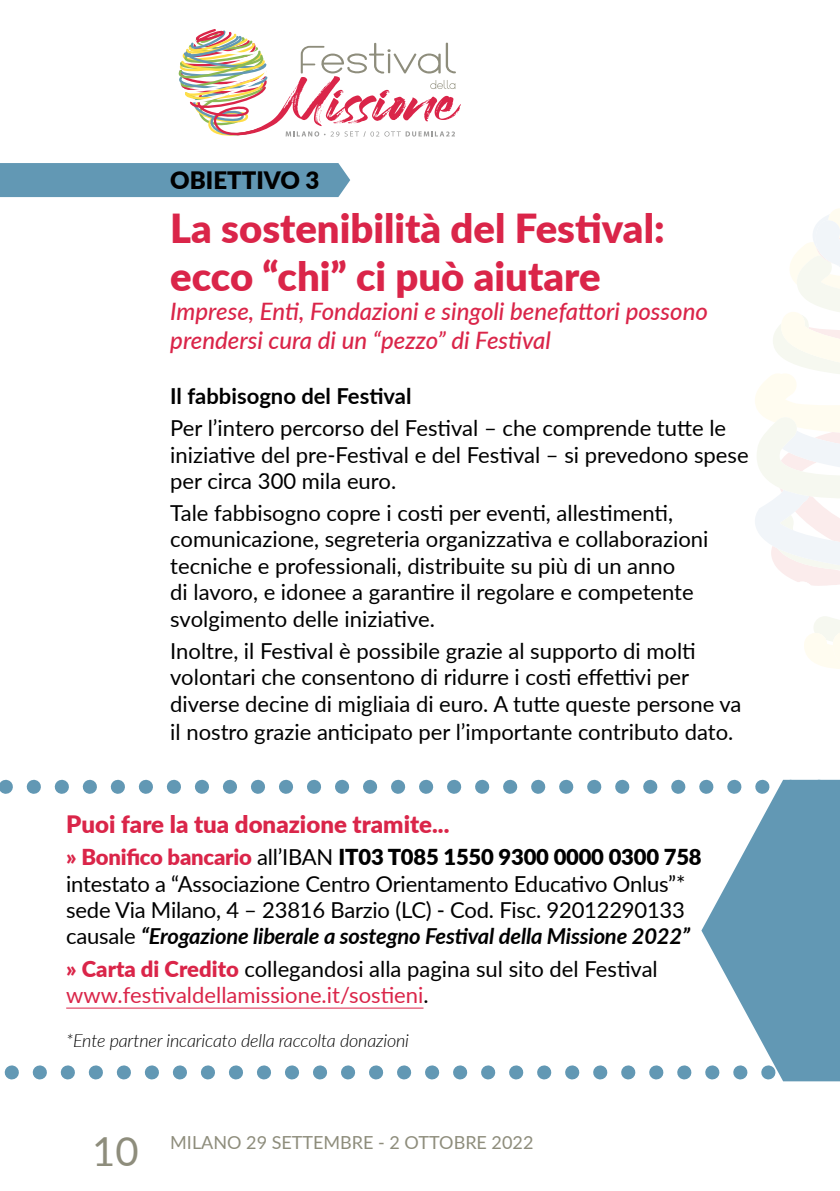
<style>
.page{position:relative;width:840px;height:1191px;background:#fff}
.page>*{position:absolute;margin:0;border:0;box-sizing:border-box;transform-origin:0 0}
.t1{font:900 40px/48px "Lato";color:#da2549}
.t2{font:40px "Lato";color:#8e8d7c}
.t3{font:italic 500 24px/28.8px "Lato";color:#da2549}
.t4{font:900 24px "Lato";color:#da2549}
.t5{font:900 24px "Lato";color:#000}
.t6{font:22px/26.4px "Lato";color:#000}
.t7{font:700 22px "Lato";color:#000}
.t8{font:italic 300 18px "Lato";letter-spacing:-.01em;color:#000}
.t9{font:18px "Lato";color:#8e8d7c}
.s1{font-weight:900;color:#da2549}
.s2{font-weight:900}
.s3{font-weight:700;font-style:italic}
.s4{color:#da2549}
</style>
<div class="page">
<svg style="left:178px;top:29px;width:283px;height:108px"></svg>
<svg style="left:755px;top:209px;width:84px;height:460px"></svg>
<svg style="left:4px;top:1065px;width:688px;height:14px"></svg>
<svg style="left:0;top:780px;width:701px;height:14px"></svg>
<div style="left:0;top:163px;width:350px;height:34px;background:#6298b4"></div>
<hr style="left:66px;top:1007px;width:357px;height:1px;background:#da2549">
<svg style="left:701px;top:780px;width:138px;height:301px;fill:#6298b4"></svg>
<p class="t5" style="left:170px;top:163px;width:150px">OBIETTIVO 3</p>
<h1 class="t1" style="left:170px;top:203px;width:495px">La sostenibilità del Festival: ecco “chi” ci può aiutare</h1>
<p class="t3" style="left:170px;top:296px;width:539px">Imprese, Enti, Fondazioni e singoli benefattori possono prendersi cura di un “pezzo” di Festival</p>
<p class="t7" style="left:170px;top:380px;width:243px">Il fabbisogno del Festival</p>
<p class="t6" style="left:170px;top:414px;width:579px">Per l’intero percorso del Festival – che comprende tutte le iniziative del pre-Festival e del Festival – si prevedono spese per circa 300 mila euro.</p>
<p class="t6" style="left:170px;top:499px;width:539px">Tale fabbisogno copre i costi per eventi, allestimenti, comunicazione, segreteria organizzativa e collaborazioni tecniche e professionali, distribuite su più di un anno<br>di lavoro, e idonee a garantire il regolare e competente svolgimento delle iniziative.</p>
<p class="t6" style="left:170px;top:636px;width:572px">Inoltre, il Festival è possibile grazie al supporto di molti volontari che consentono di ridurre i costi effettivi per diverse decine di migliaia di euro. A tutte queste persone va</p>
<p class="t6" style="left:170px;top:718px;width:564px">il nostro grazie anticipato per l’importante contributo dato.</p>
<p class="t4" style="left:66px;top:806px;width:384px">Puoi fare la tua donazione tramite...</p>
<p class="t6" style="left:66px;top:843px;width:636px"><span class="s1">» Bonifico bancario</span> all’IBAN <span class="s2">IT03 T085 1550 9300 0000 0300 758 </span>intestato a “Associazione Centro Orientamento Educativo Onlus”* sede Via Milano, 4 – 23816 Barzio (LC) - Cod. Fisc. 92012290133 causale <span class="s3">“Erogazione liberale a sostegno Festival della Missione 2022”</span></p>
<p class="t6" style="left:66px;top:954px;width:592px"><span class="s1">» Carta di Credito</span> collegandosi alla pagina sul sito del Festival <span class="s4">www.festivaldellamissione.it/sostieni</span>.</p>
<p class="t8" style="left:66px;top:1028px;width:344px">*Ente partner incaricato della raccolta donazioni</p>
<h1 class="t2" style="left:92px;top:1123px;width:48px">10</h1>
<p class="t9" style="left:170px;top:1129px;width:364px">MILANO 29 SETTEMBRE - 2 OTTOBRE 2022</p>
</div>
